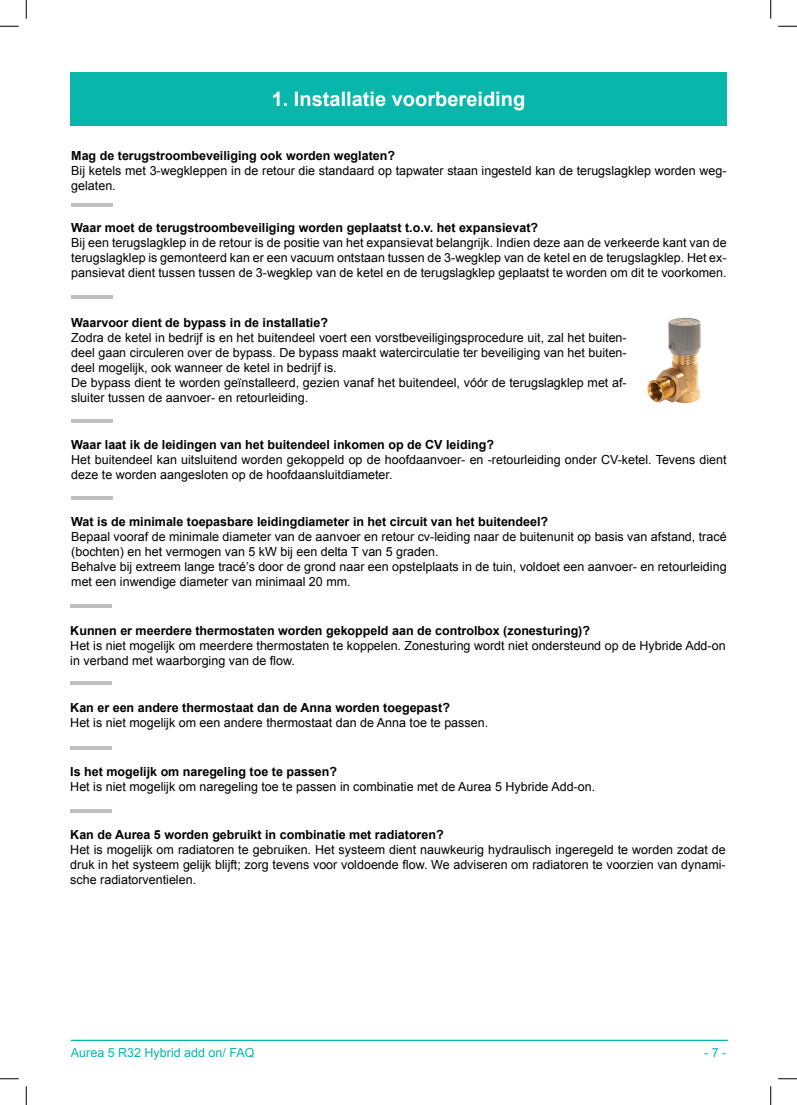
<style>
.page{position:relative;width:797px;height:1105px;background:#fff}
.page>*{position:absolute;margin:0;border:0;box-sizing:border-box;transform-origin:0 0}
.t1{font:700 20px "Arial";color:#fff}
.t2{font:12.5px/15px "Arial";color:#000}
.t3{font:700 12.5px "Arial";color:#000}
.t4{font:12.5px "Arial";color:#09b6ab}
</style>
<div class="page">
<hr style="left:71px;top:1040px;width:656px;height:1px;background:#09b6ab">
<hr style="left:71px;top:203px;width:41px;height:4px;background:#bfbfbf">
<hr style="left:71px;top:295px;width:41px;height:4px;background:#bfbfbf">
<hr style="left:71px;top:419px;width:41px;height:4px;background:#bfbfbf">
<hr style="left:71px;top:496px;width:41px;height:4px;background:#bfbfbf">
<img style="left:647px;top:317px;width:54px;height:87px">
<hr style="left:70px;top:681px;width:41px;height:4px;background:#bfbfbf">
<hr style="left:70px;top:604px;width:41px;height:4px;background:#bfbfbf">
<hr style="left:70px;top:746px;width:41px;height:4px;background:#bfbfbf">
<hr style="left:70px;top:809px;width:41px;height:3px;background:#bfbfbf">
<div style="left:70px;top:72px;width:656px;height:53px;background:#09b6ab"></div>
<svg style="left:0;top:25px;width:19px;height:2px"></svg>
<svg style="left:778px;top:25px;width:19px;height:2px"></svg>
<svg style="left:0;top:1078px;width:19px;height:1px"></svg>
<svg style="left:778px;top:1078px;width:19px;height:1px"></svg>
<svg style="left:25px;top:0;width:2px;height:19px"></svg>
<svg style="left:25px;top:1086px;width:2px;height:19px"></svg>
<svg style="left:770px;top:0;width:1px;height:19px"></svg>
<svg style="left:770px;top:1086px;width:1px;height:19px"></svg>
<h1 class="t1" style="left:272px;top:86px;width:255px">1. Installatie voorbereiding</h1>
<p class="t3" style="left:71px;top:147px;width:325px">Mag de terugstroombeveiliging ook worden weglaten?</p>
<p class="t2" style="left:71px;top:163px;width:656px">Bij ketels met 3-wegkleppen in de retour die standaard op tapwater staan ingesteld kan de terugslagklep worden weg&shy;gelaten.</p>
<p class="t3" style="left:71px;top:220px;width:468px">Waar moet de terugstroombeveiliging worden geplaatst t.o.v. het expansievat?</p>
<p class="t2" style="left:71px;top:236px;width:657px;text-align:justify">Bij een terugslagklep in de retour is de positie van het expansievat belangrijk. Indien deze aan de verkeerde kant van de terugslagklep is gemonteerd kan er een vacuum ontstaan tussen de 3-wegklep van de ketel en de terugslagklep. Het ex&shy;pansievat dient tussen tussen de 3-wegklep van de ketel en de terugslagklep geplaatst te worden om dit te voorkomen.</p>
<p class="t3" style="left:71px;top:314px;width:258px">Waarvoor dient de bypass in de installatie?</p>
<p class="t2" style="left:71px;top:330px;width:557px">Zodra de ketel in bedrijf is en het buitendeel voert een vorstbeveiligingsprocedure uit, zal het buiten&shy;deel gaan circuleren over de bypass. De bypass maakt watercirculatie ter beveiliging van het buiten&shy;deel mogelijk, ook wanneer de ketel in bedrijf is.<br>De bypass dient te worden geïnstalleerd, gezien vanaf het buitendeel, vóór de terugslagklep met af&shy;sluiter tussen de aanvoer- en retourleiding.</p>
<p class="t3" style="left:71px;top:436px;width:424px">Waar laat ik de leidingen van het buitendeel inkomen op de CV leiding?</p>
<p class="t2" style="left:71px;top:452px;width:657px">Het buitendeel kan uitsluitend worden gekoppeld op de hoofdaanvoer- en -retourleiding onder CV-ketel. Tevens dient deze te worden aangesloten op de hoofdaansluitdiameter.</p>
<p class="t3" style="left:71px;top:513px;width:478px">Wat is de minimale toepasbare leidingdiameter in het circuit van het buitendeel?</p>
<p class="t2" style="left:71px;top:529px;width:657px">Bepaal vooraf de minimale diameter van de aanvoer en retour cv-leiding naar de buitenunit op basis van afstand, tracé (bochten) en het vermogen van 5 kW bij een delta T van 5 graden.<br>Behalve bij extreem lange tracé’s door de grond naar een opstelplaats in de tuin, voldoet een aanvoer- en retourleiding met een inwendige diameter van minimaal 20 mm.</p>
<p class="t3" style="left:70px;top:623px;width:521px">Kunnen er meerdere thermostaten worden gekoppeld aan de controlbox (zonesturing)?</p>
<p class="t2" style="left:70px;top:639px;width:657px">Het is niet mogelijk om meerdere thermostaten te koppelen. Zonesturing wordt niet ondersteund op de Hybride Add-on in verband met waarborging van de flow.</p>
<p class="t3" style="left:70px;top:699px;width:381px">Kan er een andere thermostaat dan de Anna worden toegepast?</p>
<p class="t2" style="left:70px;top:715px;width:419px">Het is niet mogelijk om een andere thermostaat dan de Anna toe te passen.</p>
<p class="t3" style="left:70px;top:764px;width:268px">Is het mogelijk om naregeling toe te passen?</p>
<p class="t2" style="left:70px;top:780px;width:526px">Het is niet mogelijk om naregeling toe te passen in combinatie met de Aurea 5 Hybride Add-on.</p>
<p class="t3" style="left:70px;top:826px;width:375px">Kan de Aurea 5 worden gebruikt in combinatie met radiatoren?</p>
<p class="t2" style="left:70px;top:842px;width:657px;text-align:justify">Het is mogelijk om radiatoren te gebruiken. Het systeem dient nauwkeurig hydraulisch ingeregeld te worden zodat de druk in het systeem gelijk blijft; zorg tevens voor voldoende flow. We adviseren om radiatoren te voorzien van dynami&shy;sche radiatorventielen.</p>
<p class="t4" style="left:71px;top:1044px;width:185px">Aurea 5 R32 Hybrid add on/ FAQ</p>
<p class="t4" style="left:704px;top:1044px;width:24px">- 7 -</p>
</div>
